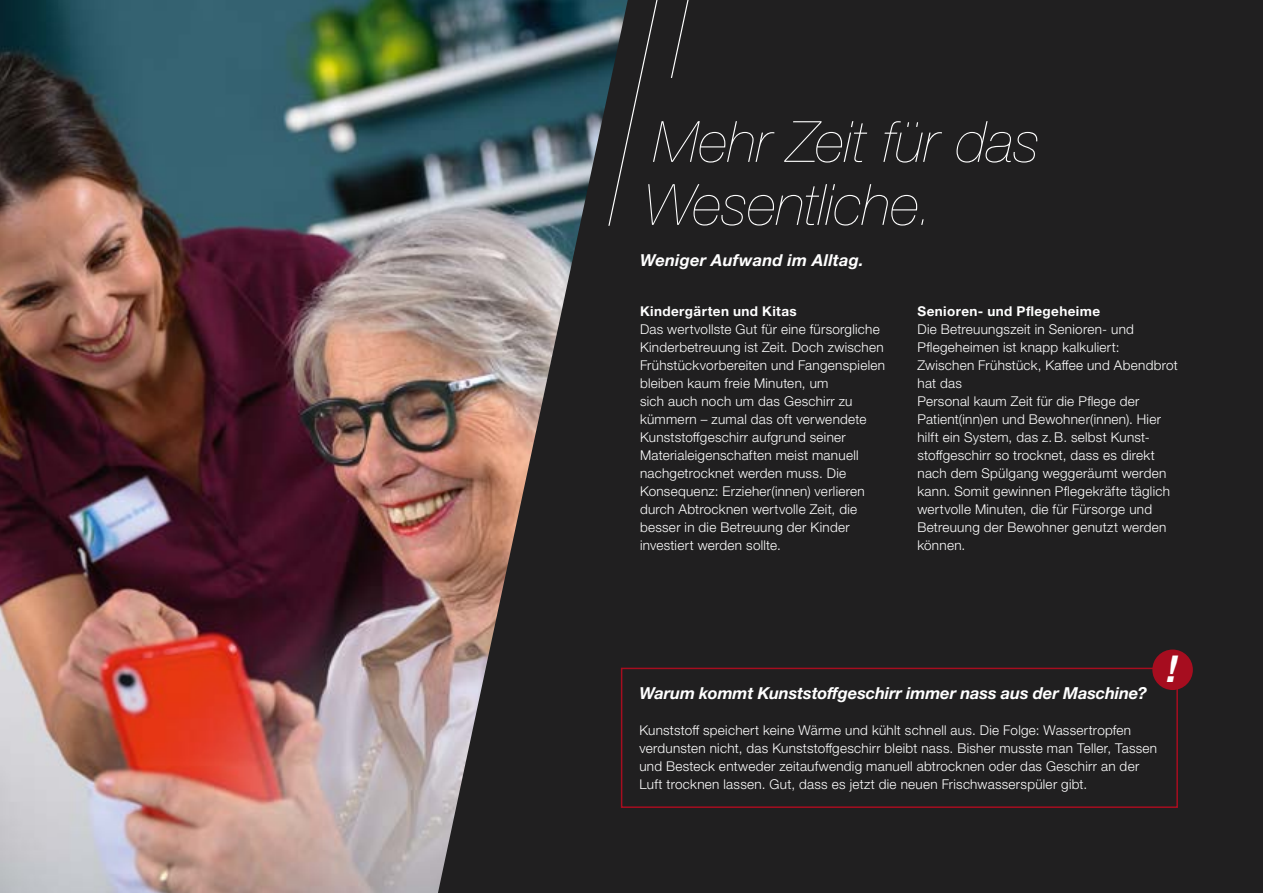
<style>
.page{position:relative;width:1263px;height:893px;background:#201f20}
.page>*{position:absolute;margin:0;border:0;box-sizing:border-box;transform-origin:0 0}
.t1{font:italic 200 57px/63px "Helvetica Neue LTW1 G";letter-spacing:.005em;color:#fff}
.t2{font:italic 700 37.05px "Helvetica Neue LTW1 G";color:#fff}
.t3{font:italic 700 16.5px "Helvetica Neue LTW1 G";letter-spacing:-.005em;color:#fff}
.t4{font:italic 700 16.5px "Helvetica Neue LTW1 G";letter-spacing:.015em;color:#fff}
.t5{font:300 13.5px/18px "Helvetica Neue LTW1 G";letter-spacing:.02em;color:#fff}
.t6{font:700 13.5px "Helvetica Neue LTW1 G";letter-spacing:.03em;color:#fff}
</style>
<div class="page">
<img style="left:0;top:0;width:628px;height:893px">
<svg style="left:607px;top:0;width:82px;height:227px"></svg>
<div style="left:621px;top:668px;width:557px;height:140px;border:2px solid #a60d1f"></div>
<div style="left:1152px;top:649px;width:41px;height:41px;background:#a60d1f;border-radius:50%"></div>
<h1 class="t1" style="left:644px;top:110px;width:398px">Mehr Zeit für das<br>Wesentliche.</h1>
<p class="t4" style="left:640px;top:250px;width:225px">Weniger Aufwand im Alltag.</p>
<p class="t6" style="left:640px;top:303px;width:158px">Kindergärten und Kitas</p>
<p class="t5" style="left:640px;top:320px;width:247px">Das wertvollste Gut für eine fürsorgliche Kinderbetreuung ist Zeit. Doch zwischen Frühstückvorbereiten und Fangenspielen bleiben kaum freie Minuten, um<br>sich auch noch um das Geschirr zu kümmern – zumal das oft verwendete Kunststoffgeschirr aufgrund seiner Materialeigenschaften meist manuell nachgetrocknet werden muss. Die Konsequenz: Erzieher(innen) verlieren durch Abtrocknen wertvolle Zeit, die besser in die Betreuung der Kinder investiert werden sollte.</p>
<p class="t6" style="left:917px;top:303px;width:184px">Senioren- und Pflegeheime</p>
<p class="t5" style="left:917px;top:320px;width:262px">Die Betreuungszeit in Senioren- und Pflegeheimen ist knapp kalkuliert:<br>Zwischen Frühstück, Kaffee und Abendbrot hat das<br>Personal kaum Zeit für die Pflege der Patient(inn)en und Bewohner(innen). Hier hilft ein System, das z.B. selbst Kunst&shy;stoffgeschirr so trocknet, dass es direkt nach dem Spülgang weggeräumt werden kann. Somit gewinnen Pflegekräfte täglich wertvolle Minuten, die für Fürsorge und Betreuung der Bewohner genutzt werden können.</p>
<h2 class="t2" style="left:1167px;top:646px;width:12px">!</h2>
<p class="t3" style="left:639px;top:683px;width:509px">Warum kommt Kunststoffgeschirr immer nass aus der Maschine?</p>
<p class="t5" style="left:639px;top:721px;width:519px">Kunststoff speichert keine Wärme und kühlt schnell aus. Die Folge: Wassertropfen verdunsten nicht, das Kunststoffgeschirr bleibt nass. Bisher musste man Teller, Tassen und Besteck entweder zeitaufwendig manuell abtrocknen oder das Geschirr an der Luft trocknen lassen. Gut, dass es jetzt die neuen Frischwasserspüler gibt.</p>
</div>
